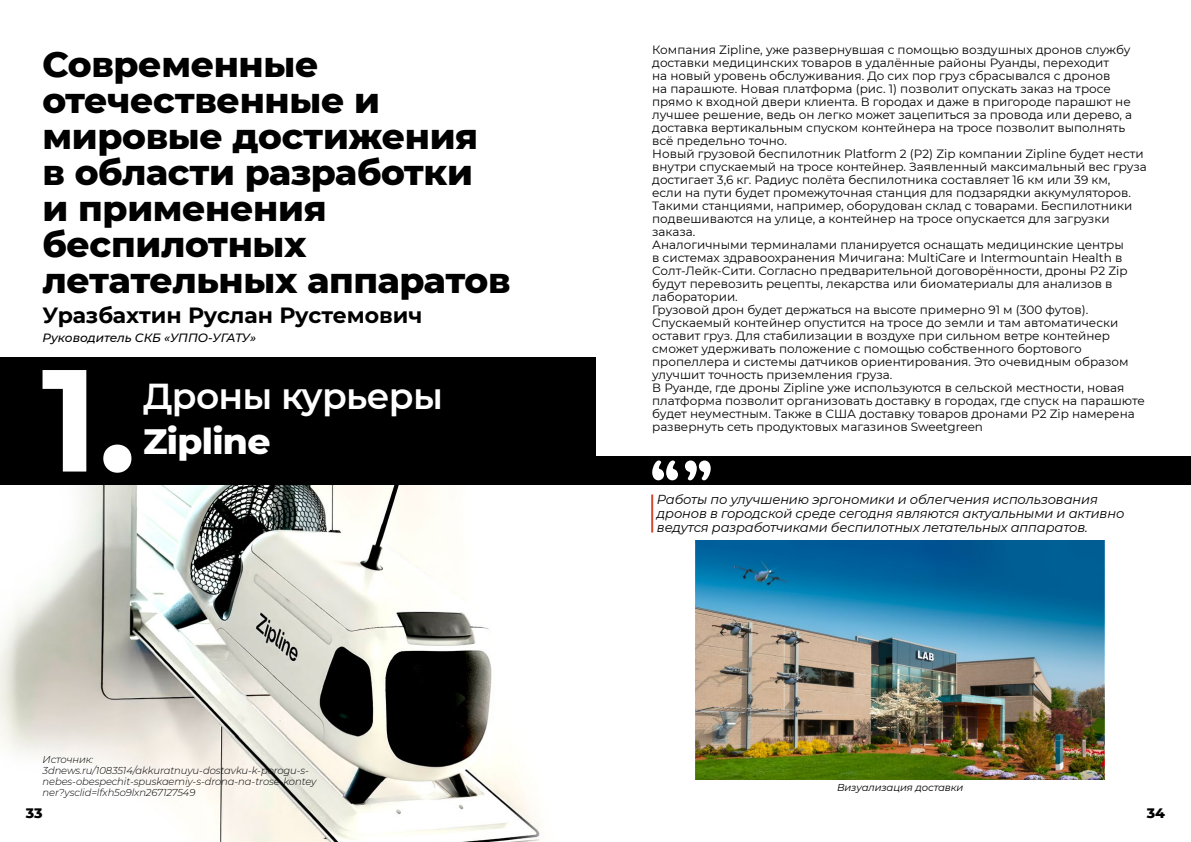
<style>
.page{position:relative;width:1191px;height:842px;background:#fff}
.page>*{position:absolute;margin:0;border:0;box-sizing:border-box;transform-origin:0 0}
.t1{font:800 36px/36px "Montserrat";letter-spacing:-.01em;color:#000}
.t2{font:600 36px "Montserrat";letter-spacing:-.02em;color:#fff}
.t3{font:800 36px "Montserrat";letter-spacing:-.02em;color:#fff}
.t4{font:700 22px "Montserrat";color:#000}
.t5{font:800 14px "Montserrat";color:#000}
.t6{font:italic 13px/14px "Montserrat";letter-spacing:-.01em;color:#000}
.t7{font:12px/13px "Montserrat";color:#000}
.t8{font:italic 500 12px "Montserrat";letter-spacing:-.005em;color:#000}
.t9{font:italic 300 10px/11px "Montserrat";letter-spacing:-.01em;color:#000}
.t10{font:italic 10px "Montserrat";letter-spacing:-.01em;color:#000}
</style>
<div class="page">
<img style="left:0;top:484px;width:595px;height:358px">
<div style="left:0;top:357px;width:595px;height:127px;background:#000"></div>
<svg style="left:43px;top:370px;width:88px;height:103px"></svg>
<div style="left:595px;top:456px;width:596px;height:29px;background:#000"></div>
<svg style="left:652px;top:460px;width:26px;height:20px"></svg>
<svg style="left:685px;top:460px;width:25px;height:20px"></svg>
<hr style="left:651px;top:494px;width:2px;height:38px;background:#d3482e">
<img style="left:696px;top:541px;width:408px;height:238px">
<h1 class="t1" style="left:43px;top:45px;width:469px">Современные отечественные и мировые достижения<br>в области разработки<br>и применения беспилотных летательных аппаратов</h1>
<h2 class="t4" style="left:43px;top:300px;width:381px">Уразбахтин Руслан Рустемович</h2>
<p class="t8" style="left:43px;top:330px;width:215px">Руководитель СКБ «УППО-УГАТУ»</p>
<h1 class="t2" style="left:143px;top:371px;width:301px">Дроны курьеры</h1>
<h1 class="t3" style="left:143px;top:415px;width:129px">Zipline</h1>
<p class="t9" style="left:43px;top:754px;width:275px">Источник:<br>3dnews.ru/1083514/akkuratnuyu-dostavku-k-porogu-s&shy;nebes-obespechit-spuskaemiy-s-drona-na-trose-kontey ner?ysclid=lfxh5o9lxn267127549</p>
<p class="t5" style="left:26px;top:802px;width:18px">33</p>
<p class="t7" style="left:652px;top:43px;width:496px">Компания Zipline, уже развернувшая с помощью воздушных дронов службу доставки медицинских товаров в удалённые районы Руанды, переходит<br>на новый уровень обслуживания. До сих пор груз сбрасывался с дронов<br>на парашюте. Новая платформа (рис. 1) позволит опускать заказ на тросе прямо к входной двери клиента. В городах и даже в пригороде парашют не лучшее решение, ведь он легко может зацепиться за провода или дерево, а доставка вертикальным спуском контейнера на тросе позволит выполнять всё предельно точно.<br>Новый грузовой беспилотник Platform 2 (P2) Zip компании Zipline будет нести внутри спускаемый на тросе контейнер. Заявленный максимальный вес груза достигает 3,6 кг. Радиус полёта беспилотника составляет 16 км или 39 км,<br>если на пути будет промежуточная станция для подзарядки аккумуляторов.<br>Такими станциями, например, оборудован склад с товарами. Беспилотники подвешиваются на улице, а контейнер на тросе опускается для загрузки заказа.<br>Аналогичными терминалами планируется оснащать медицинские центры<br>в системах здравоохранения Мичигана: MultiCare и Intermountain Health в Солт-Лейк-Сити. Согласно предварительной договорённости, дроны P2 Zip будут перевозить рецепты, лекарства или биоматериалы для анализов в лаборатории.<br>Грузовой дрон будет держаться на высоте примерно 91 м (300 футов).<br>Спускаемый контейнер опустится на тросе до земли и там автоматически оставит груз. Для стабилизации в воздухе при сильном ветре контейнер сможет удерживать положение с помощью собственного бортового пропеллера и системы датчиков ориентирования. Это очевидным образом улучшит точность приземления груза.<br>В Руанде, где дроны Zipline уже используются в сельской местности, новая платформа позволит организовать доставку в городах, где спуск на парашюте будет неуместным. Также в США доставку товаров дронами P2 Zip намерена развернуть сеть продуктовых магазинов Sweetgreen</p>
<p class="t6" style="left:657px;top:492px;width:469px">Работы по улучшению эргономики и облегчения использования дронов в городской среде сегодня являются актуальными и активно ведутся разработчиками беспилотных летательных аппаратов.</p>
<p class="t10" style="left:837px;top:780px;width:128px">Визуализация доставки</p>
<p class="t5" style="left:1146px;top:802px;width:20px">34</p>
</div>
